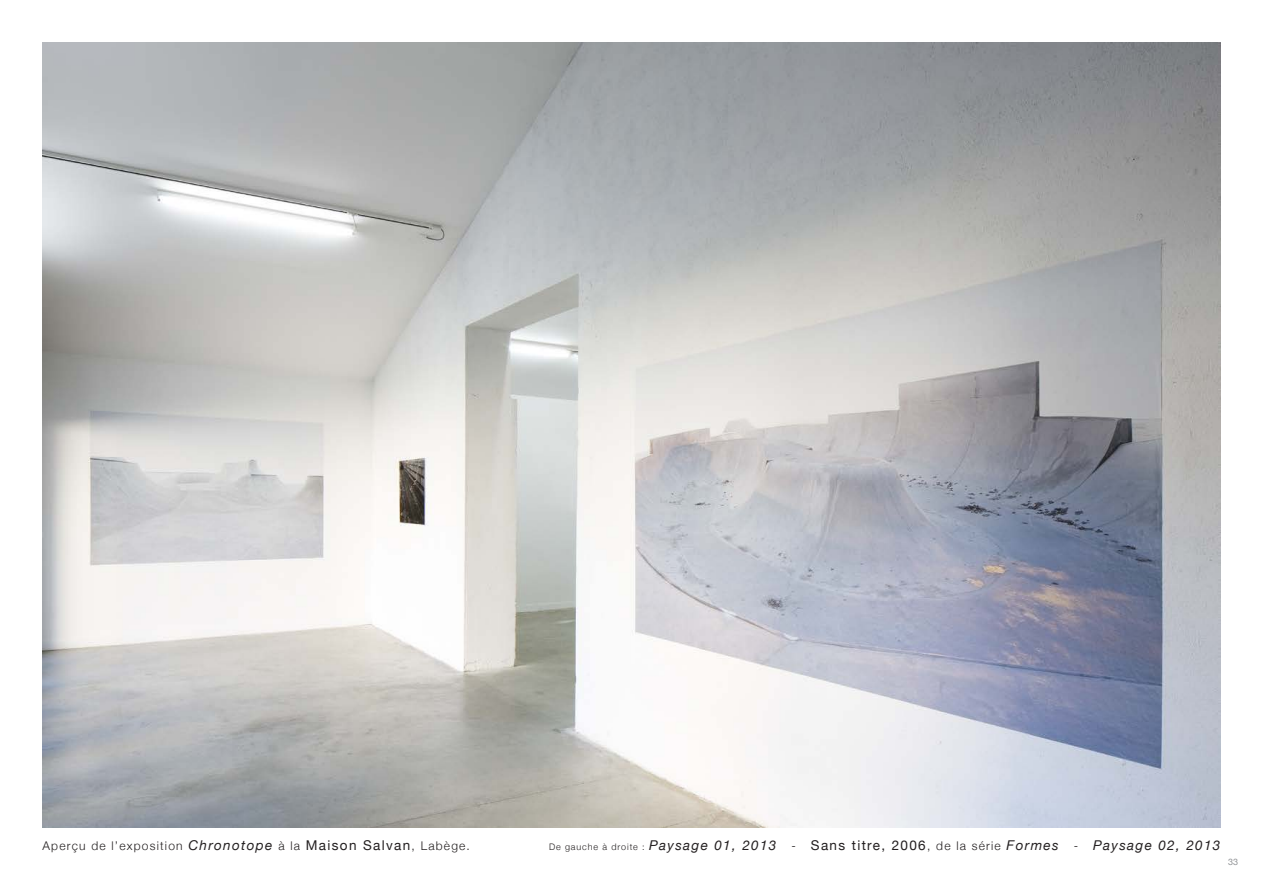
<style>
.page{position:relative;width:1263px;height:893px;background:#fff}
.page>*{position:absolute;margin:0;border:0;box-sizing:border-box;transform-origin:0 0}
.t1{font:13.5px "Helvetica Neue";letter-spacing:.1em;color:#231f20}
.t2{font:italic 13.5px "Helvetica Neue";letter-spacing:.1em;color:#231f20}
.t3{font:300 12px "Helvetica Neue";letter-spacing:.1em;color:#231f20}
.t4{font:300 9px "Helvetica Neue";letter-spacing:.1em;color:#231f20}
.t5{font:9px "Helvetica Neue";color:#939598}
.s1{font-weight:400;font-style:italic;font-size:13.5px}
.s2{font-weight:400;font-size:13.5px}
.s3{font-weight:300;font-size:12px}
.s4{font-style:italic}
.s5{font-weight:300;font-style:normal;font-size:12px}
</style>
<div class="page">
<img style="left:43px;top:43px;width:1177px;height:785px">
<p class="t3" style="left:43px;top:836px;width:429px">Aperçu de l’exposition <span class="s1">Chronotope</span> à la <span class="s2">Maison Salvan</span>, Labège.</p>
<p class="t4" style="left:549px;top:840px;width:229px">De gauche à droite : <span class="s1">Paysage 01, 2013</span></p>
<p class="t1" style="left:791px;top:836px;width:269px"><span class="s3">-</span> Sans titre, 2006<span class="s3">, de la série</span> <span class="s4">Formes</span></p>
<p class="t2" style="left:1074px;top:837px;width:148px"><span class="s5">-</span> Paysage 02, 2013</p>
<p class="t5" style="left:1228px;top:855px;width:12px">33</p>
</div>
